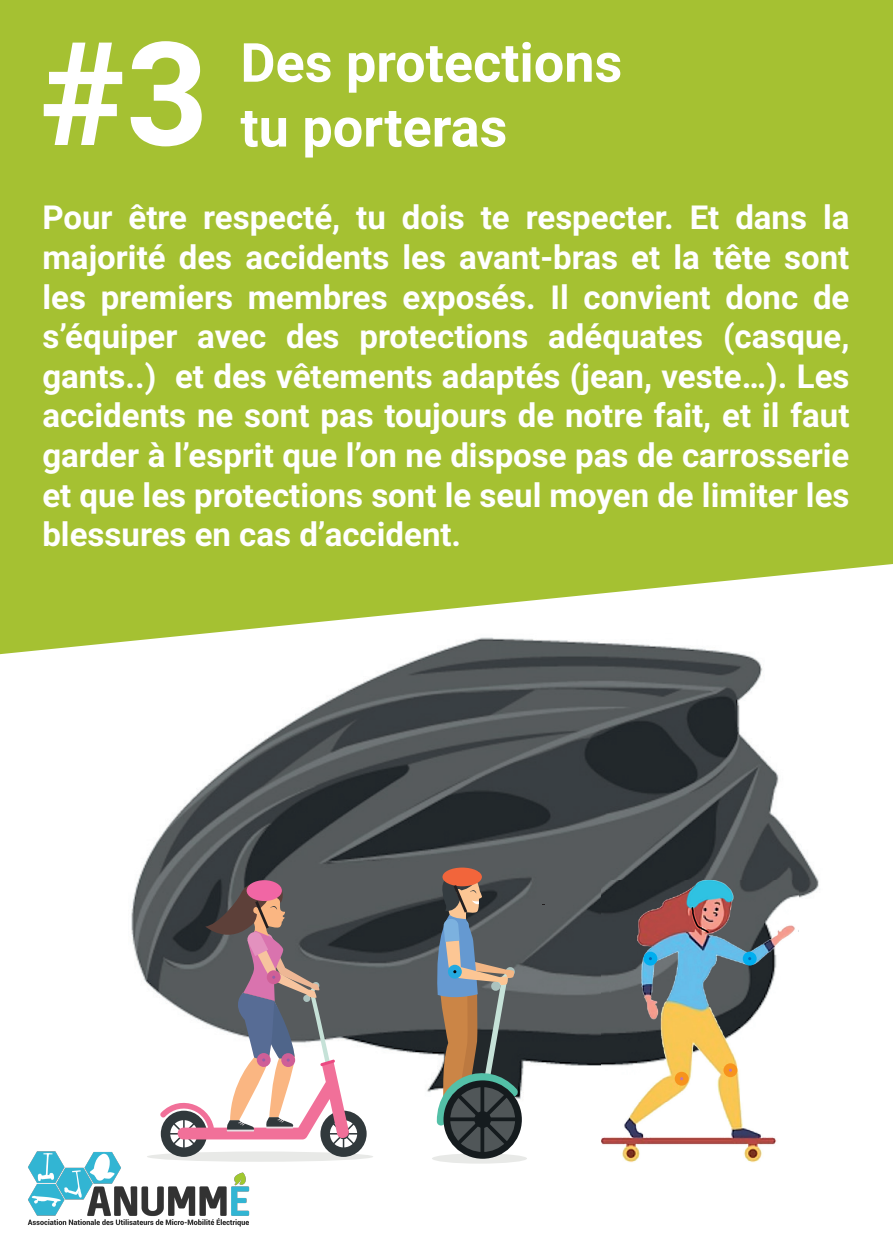
<style>
.page{position:relative;width:893px;height:1259px;background:#fff}
.page>*{position:absolute;margin:0;border:0;box-sizing:border-box;transform-origin:0 0}
.t1{font:700 144px "Roboto";color:#fff}
.t2{font:700 54px "Roboto";color:#fff}
.t3{font:700 33px/39.6px "Roboto";color:#fff;text-align:justify}
</style>
<div class="page">
<img style="left:131px;top:654px;width:688px;height:438px">
<div style="left:432px;top:1153px;width:95px;height:10px;background:#e8e9e7;border-radius:50%"></div>
<div style="left:147px;top:1151px;width:226px;height:10px;background:#e8e9e7;border-radius:50%"></div>
<img style="left:601px;top:880px;width:197px;height:282px">
<svg style="left:442px;top:867px;width:40px;height:19px"></svg>
<svg style="left:434px;top:868px;width:88px;height:290px"></svg>
<svg style="left:643px;top:951px;width:14px;height:14px"></svg>
<svg style="left:723px;top:1063px;width:14px;height:14px"></svg>
<svg style="left:675px;top:1071px;width:14px;height:14px"></svg>
<svg style="left:743px;top:951px;width:14px;height:14px"></svg>
<svg style="left:159px;top:879px;width:208px;height:278px"></svg>
<div style="left:0;top:0;width:892px;height:654px;background:#a5c132"></div>
<svg style="left:892px;top:0;width:1px;height:564px"></svg>
<img style="left:27px;top:1146px;width:226px;height:81px">
<p class="t1" style="left:40px;top:-7px;width:170px">#3</p>
<p class="t2" style="left:240px;top:25px;width:383px">Des protections</p>
<p class="t2" style="left:240px;top:89px;width:268px">tu porteras</p>
<p class="t3" style="left:42px;top:197px;width:809px">Pour être respecté, tu dois te respecter. Et dans la majorité des accidents les avant-bras et la tête sont les premiers membres exposés. Il convient donc de s’équiper avec des protections adéquates (casque, gants..) et des vêtements adaptés (jean, veste…). Les accidents ne sont pas toujours de notre fait, et il faut garder à l’esprit que l’on ne dispose pas de carrosserie et que les protections sont le seul moyen de limiter les blessures en cas d’accident.</p>
</div>
